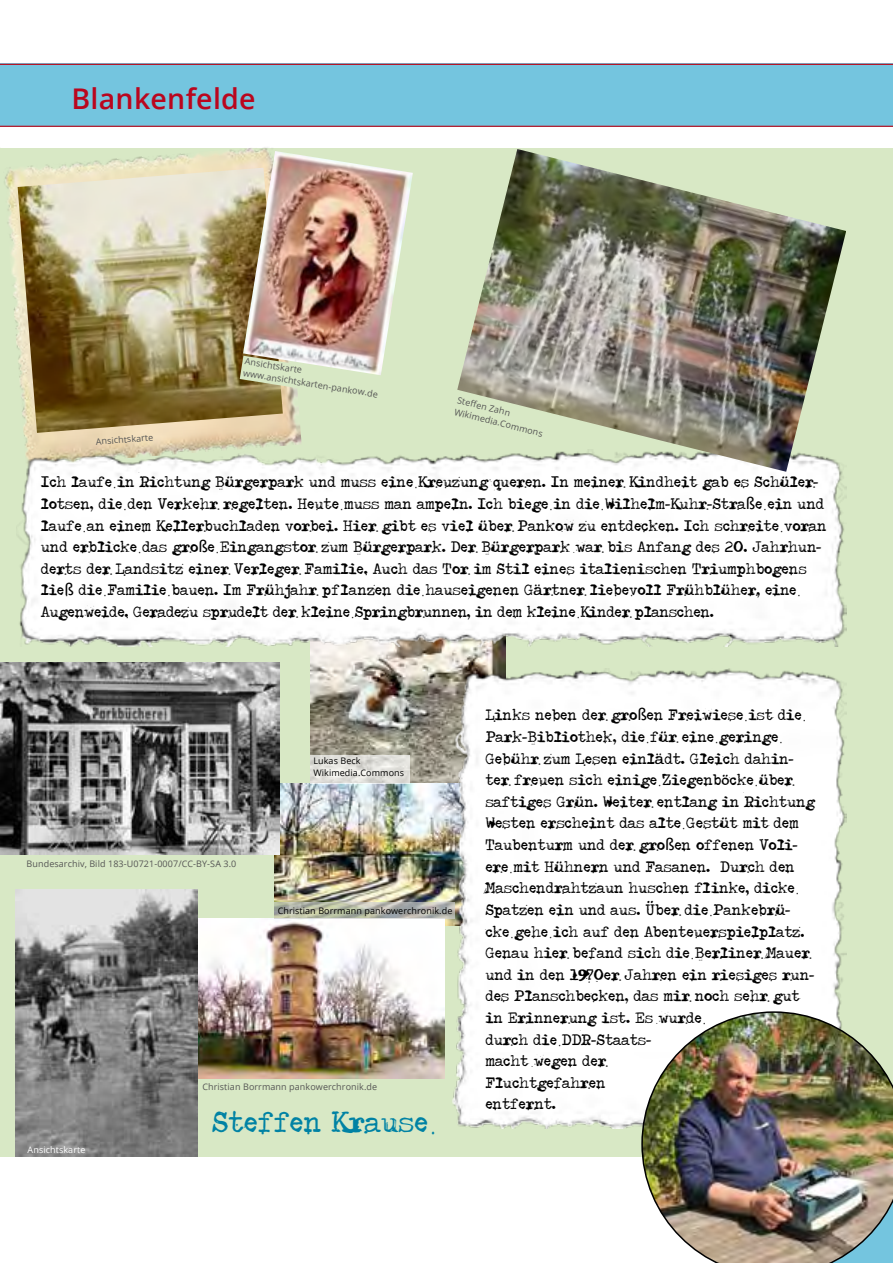
<style>
.page{position:relative;width:893px;height:1263px;background:#fff}
.page>*{position:absolute;margin:0;border:0;box-sizing:border-box;transform-origin:0 0}
.t1{font:34.5px "Type Ra";color:#0082a4}
.t2{font:600 28.5px "Open Sans";letter-spacing:.01em;color:#ba061e}
.t3{font:18px/21.6px "Type Ra";color:#000}
.t4{font:9px/12px "Open Sans";letter-spacing:.01em;color:#565655}
.t5{font:9px/12px "Open Sans";letter-spacing:.01em;color:#000}
.t6{font:9px "Open Sans";letter-spacing:.01em;color:#fff}
.s1{font-family:"Calibri"}
</style>
<div class="page">
<div style="left:0;top:64px;width:893px;height:63px;background:#74c5df"></div>
<hr style="left:0;top:64px;width:893px;height:1px;background:#bd0615">
<hr style="left:0;top:126px;width:893px;height:1px;background:#bd0615">
<div style="left:0;top:148px;width:893px;height:1009px;background:#d8e8c5"></div>
<img style="left:4px;top:147px;width:298px;height:303px">
<img style="left:310px;top:647px;width:196px;height:136px">
<img style="left:18px;top:450px;width:828px;height:197px">
<img style="left:275px;top:783px;width:177px;height:142px">
<img style="left:452px;top:668px;width:394px;height:460px">
<img style="left:641px;top:1011px;width:252px;height:252px">
<svg style="left:310px;top:754px;width:100px;height:29px;background:#dfded9"></svg>
<img style="left:18px;top:168px;width:265px;height:265px">
<img style="left:457px;top:149px;width:389px;height:323px">
<img style="left:0;top:662px;width:280px;height:192px">
<img style="left:197px;top:919px;width:247px;height:160px">
<img style="left:16px;top:890px;width:181px;height:267px">
<svg style="left:275px;top:902px;width:180px;height:17px;background:#b5b8ac"></svg>
<img style="left:243px;top:151px;width:170px;height:205px">
<svg style="left:240px;top:356px;width:144px;height:45px"></svg>
<h2 class="t2" style="left:71px;top:79px;width:186px">Blankenfelde</h2>
<p class="t4" style="left:95px;top:436px;width:59px;rotate:-5deg">Ansichtskarte</p>
<p class="t4" style="left:246px;top:355px;width:138px;rotate:9deg">Ansichtskarte www.ansichtskarten-pankow.de</p>
<p class="t4" style="left:459px;top:394px;width:92px;rotate:14deg">Steff en Zahn<br>Wikimedia.Commons</p>
<p class="t3" style="left:41px;top:470px;width:787px">Ich laufe in Richtung Bürgerpark und muss eine Kreuzung queren. In meiner Kindheit gab es Schüler&shy;lotsen, die den Verkehr regelten. Heute muss man ampeln. Ich biege in die Wilhelm-Kuhr-Stra<span class="s1">ß</span>e ein und laufe an einem Kellerbuchladen vorbei. Hier gibt es viel über Pankow zu entdecken. Ich schreite voran und erblicke das gro<span class="s1">ß</span>e Eingangstor zum Bürgerpark. Der Bürgerpark war bis Anfang des 20. Jahrhun&shy;derts der Landsitz einer Verleger Familie. Auch das Tor im Stil eines italienischen Triumphbogens lie<span class="s1">ß</span> die Familie bauen. Im Frühjahr pflanzen die hauseigenen Gärtner liebevoll Frühblüher, eine Augenweide. Geradezu sprudelt der kleine Springbrunnen, in dem kleine Kinder planschen.</p>
<p class="t4" style="left:27px;top:858px;width:211px">Bundesarchiv, Bild 183-U0721-0007/CC-BY-SA 3.0</p>
<p class="t5" style="left:313px;top:755px;width:92px">Lukas Beck<br>Wikimedia.Commons</p>
<p class="t5" style="left:278px;top:904px;width:176px">Christian Borrmann pankowerchronik.de</p>
<p class="t4" style="left:202px;top:1080px;width:176px">Christian Borrmann pankowerchronik.de</p>
<p class="t6" style="left:28px;top:1143px;width:59px">Ansichtskarte</p>
<h1 class="t1" style="left:212px;top:1101px;width:218px">Steffen Krause</h1>
<p class="t3" style="left:486px;top:704px;width:331px">Links neben der gro<span class="s1">ß</span>en Freiwiese ist die Park-Bibliothek, die für eine geringe Gebühr zum Lesen einlädt. Gleich dahin&shy;ter freuen sich einige Ziegenböcke über saftiges Grün. Weiter entlang in Richtung Westen erscheint das alte Gestüt mit dem Taubenturm und der gro<span class="s1">ß</span>en offenen Voli&shy;ere mit Hühnern und Fasanen. Durch den Maschendrahtzaun huschen flinke, dicke Spatzen ein und aus. Über die Pankebrü&shy;cke gehe ich auf den Abenteuerspielplatz.<br>Genau hier befand sich die Berliner Mauer und in den 1970er Jahren ein riesiges run&shy;des Planschbecken, das mir noch sehr gut in Erinnerung ist. Es wurde<br>durch die DDR-Staats-<br>macht wegen der<br>Fluchtgefahren<br>entfernt.</p>
</div>
